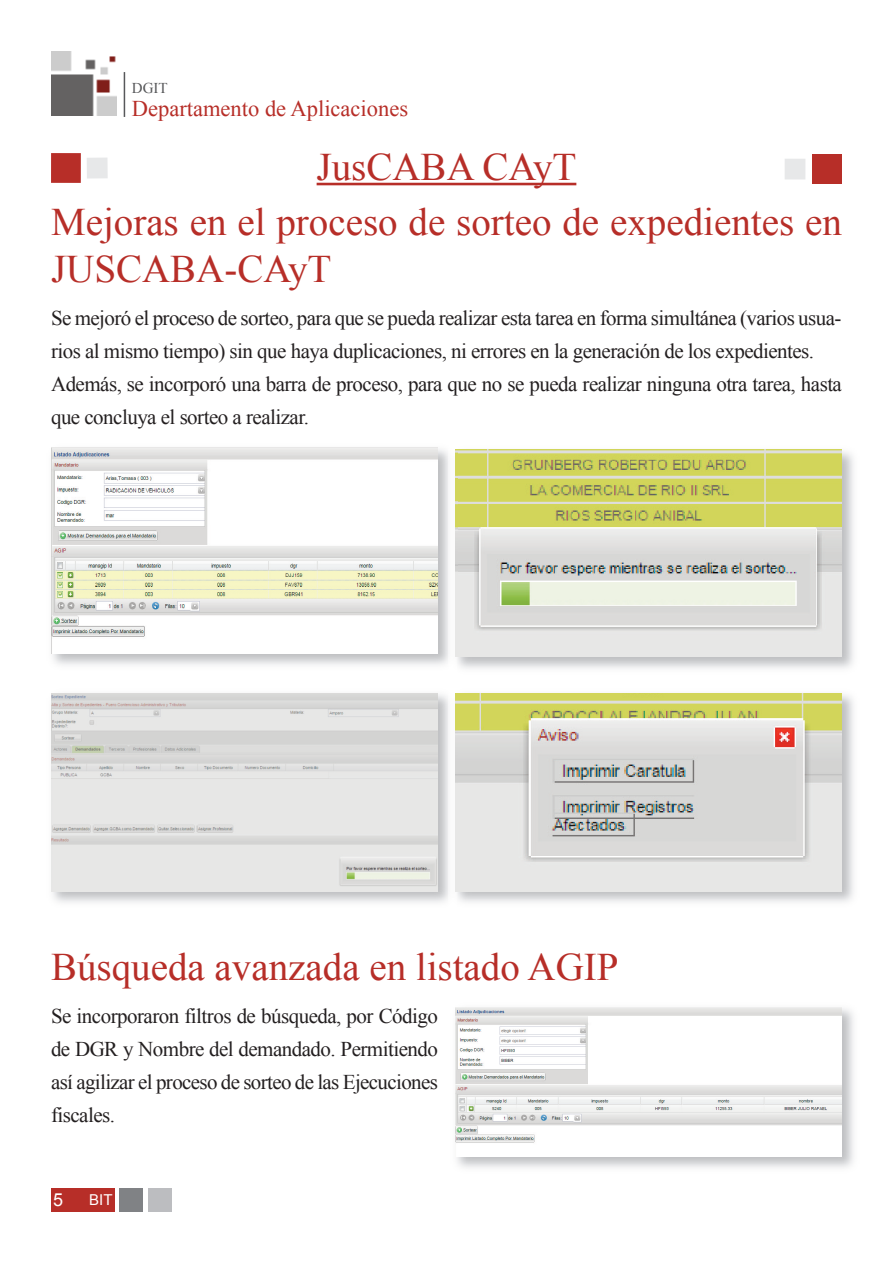
<style>
.page{position:relative;width:893px;height:1263px;background:#fff}
.page>*{position:absolute;margin:0;border:0;box-sizing:border-box;transform-origin:0 0}
.t1{font:39px/54.9px "Times New Roman";color:#b72e28;text-align:center}
.t2{font:22.5px "Times New Roman";color:#b72e28}
.t3{font:21px/33px "Times New Roman";letter-spacing:-.025em;color:#231f20}
.t4{font:18px "Arial";color:#fff}
.t5{font:15px "Times New Roman";color:#57585a}
.t6{font:15px "Arial";color:#fff}
</style>
<div class="page">
<img style="left:52px;top:51px;width:64px;height:65px">
<hr style="left:124px;top:72px;width:1px;height:45px;background:#57585a">
<div style="left:51px;top:1189px;width:64px;height:23px;background:#b72e28"></div>
<div style="left:120px;top:1189px;width:23px;height:23px;background:#808285"></div>
<div style="left:148px;top:1189px;width:23px;height:23px;background:#bcbdc0"></div>
<hr style="left:317px;top:183px;width:259px;height:2px;background:#b72e28">
<div style="left:51px;top:153px;width:30px;height:30px;background:#b72e28"></div>
<div style="left:87px;top:158px;width:21px;height:21px;background:#e7e8e9"></div>
<div style="left:785px;top:159px;width:20px;height:20px;background:#e7e8e9"></div>
<div style="left:812px;top:154px;width:30px;height:30px;background:#b72e28"></div>
<img style="left:51px;top:448px;width:387px;height:205px">
<img style="left:449px;top:449px;width:405px;height:220px">
<img style="left:455px;top:450px;width:387px;height:207px">
<img style="left:455px;top:693px;width:387px;height:198px">
<img style="left:51px;top:693px;width:387px;height:198px">
<img style="left:455px;top:1008px;width:387px;height:148px">
<p class="t5" style="left:132px;top:79px;width:37px">DGIT</p>
<p class="t2" style="left:132px;top:96px;width:278px">Departamento de Aplicaciones</p>
<h1 class="t1" style="left:51px;top:139px;width:792px">JusCABA CAyT<br>Mejoras en el proceso de sorteo de expedientes en</h1>
<h1 class="t1" style="left:51px;top:241px;width:282px">JUSCABA-CAyT</h1>
<p class="t3" style="left:51px;top:301px;width:792px">Se mejoró el proceso de sorteo, para que se pueda realizar esta tarea en forma simultánea (varios usua&shy;rios al mismo tiempo) sin que haya duplicaciones, ni errores en la generación de los expedientes.<br>Además, se incorporó una barra de proceso, para que no se pueda realizar ninguna otra tarea, hasta que concluya el sorteo a realizar.</p>
<h1 class="t1" style="left:51px;top:939px;width:569px">Búsqueda avanzada en listado AGIP</h1>
<p class="t3" style="left:51px;top:999px;width:388px;text-align:justify">Se incorporaron filtros de búsqueda, por Código de DGR y Nombre del demandado. Permitiendo así agilizar el proceso de sorteo de las Ejecuciones fiscales.</p>
<p class="t4" style="left:53px;top:1190px;width:12px">5</p>
<p class="t6" style="left:89px;top:1191px;width:25px">BIT</p>
</div>
